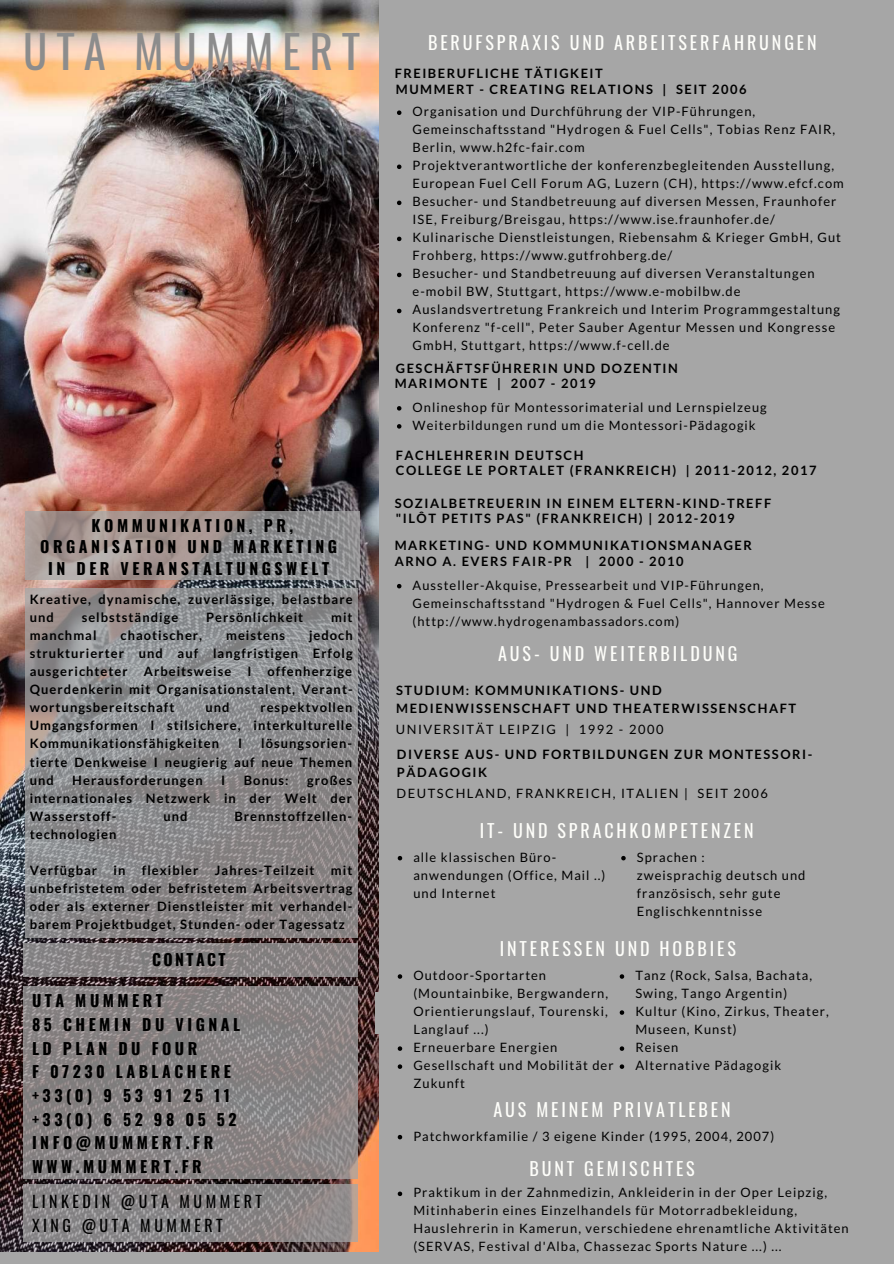
<style>
.page{position:relative;width:894px;height:1264px;background:#fff}
.page>*{position:absolute;margin:0;border:0;box-sizing:border-box;transform-origin:0 0}
.t1{font:44.7px "Oswald";letter-spacing:.2em;color:#8c8c8c}
.t2{font:18px "Oswald";letter-spacing:.16em;color:#fefefa}
.t3{font:700 15.9px/23.7px "Oswald";letter-spacing:.22em;color:#000;text-align:center}
.t4{font:15.9px/23.7px "Oswald";letter-spacing:.22em;color:#000}
.t5{font:700 15.9px "Oswald";letter-spacing:.15em;color:#000}
.t6{font:12.9px/18px "Lato";letter-spacing:.08em;color:#000}
.t7{font:700 12.9px/18px "Lato";letter-spacing:.08em;color:#000;text-align:justify}
.t8{font:700 12.9px/18px "Lato";letter-spacing:.12em;color:#000}
.t9{font:12.9px "Lato";letter-spacing:.12em;color:#000}
</style>
<div class="page">
<div style="left:0;top:0;width:893px;height:1263px;background:#a6a6a6"></div>
<svg style="left:397px;top:406px;width:4px;height:4px"></svg>
<svg style="left:397px;top:424px;width:4px;height:4px"></svg>
<svg style="left:397px;top:110px;width:4px;height:5px"></svg>
<svg style="left:397px;top:164px;width:4px;height:5px"></svg>
<svg style="left:397px;top:201px;width:4px;height:4px"></svg>
<svg style="left:397px;top:237px;width:4px;height:4px"></svg>
<svg style="left:397px;top:273px;width:4px;height:4px"></svg>
<svg style="left:397px;top:309px;width:4px;height:4px"></svg>
<img style="left:0;top:0;width:379px;height:1250px">
<svg style="left:25px;top:511px;width:335px;height:69px"></svg>
<svg style="left:23px;top:1184px;width:335px;height:57px;fill:#8a8788"></svg>
<svg style="left:23px;top:985px;width:335px;height:193px;background:#898484"></svg>
<svg style="left:397px;top:584px;width:4px;height:4px"></svg>
<div style="left:375px;top:992px;width:473px;height:41px;background:#a6a6a6"></div>
<svg style="left:397px;top:974px;width:5px;height:4px"></svg>
<svg style="left:397px;top:1046px;width:5px;height:4px"></svg>
<svg style="left:397px;top:1064px;width:5px;height:4px"></svg>
<svg style="left:619px;top:974px;width:5px;height:4px"></svg>
<svg style="left:619px;top:1010px;width:5px;height:4px"></svg>
<svg style="left:619px;top:1046px;width:5px;height:4px"></svg>
<svg style="left:619px;top:1064px;width:5px;height:4px"></svg>
<svg style="left:397px;top:1135px;width:5px;height:4px"></svg>
<svg style="left:397px;top:856px;width:5px;height:4px"></svg>
<svg style="left:621px;top:855px;width:4px;height:5px"></svg>
<svg style="left:25px;top:588px;width:332px;height:349px"></svg>
<svg style="left:23px;top:942px;width:335px;height:34px;fill:#868283"></svg>
<svg style="left:397px;top:1191px;width:5px;height:5px"></svg>
<h1 class="t1" style="left:23px;top:17px;width:338px">UTA MUMMERT</h1>
<p class="t3" style="left:40px;top:514px;width:298px;line-height:21.5px">KOMMUNIKATION, PR,<br>ORGANISATION UND MARKETING<br>IN DER VERANSTALTUNGSWELT</p>
<p class="t7" style="left:30px;top:590px;width:324px">Kreative, dynamische, zuverlässige, belastbare und</p>
<p class="t7" style="left:82px;top:608px;width:98px">selbstständige</p>
<p class="t7" style="left:206px;top:608px;width:98px">Persönlichkeit</p>
<p class="t7" style="left:331px;top:608px;width:23px">mit</p>
<p class="t7" style="left:30px;top:626px;width:68px">manchmal</p>
<p class="t7" style="left:120px;top:626px;width:83px">chaotischer,</p>
<p class="t7" style="left:226px;top:626px;width:60px">meistens</p>
<p class="t7" style="left:30px;top:626px;width:324px;text-indent:279px">jedoch strukturierter und auf langfristigen Erfolg ausgerichteter Arbeitsweise I offenherzige Querdenkerin mit Organisationstalent, Verant&shy;wortungsbereitschaft</p>
<p class="t7" style="left:30px;top:698px;width:324px;text-indent:231px">respektvollen Umgangsformen I stilsichere, interkulturelle Kommunikationsfähigkeiten</p>
<p class="t7" style="left:205px;top:698px;width:26px">und</p>
<p class="t7" style="left:30px;top:734px;width:324px;text-indent:231px">lösungsorien&shy;tierte Denkweise I neugierig auf neue Themen und</p>
<p class="t7" style="left:238px;top:734px;width:6px">I</p>
<p class="t7" style="left:72px;top:770px;width:132px">Herausforderungen</p>
<p class="t7" style="left:221px;top:770px;width:6px">I</p>
<p class="t7" style="left:244px;top:770px;width:46px">Bonus:</p>
<p class="t7" style="left:30px;top:770px;width:324px;text-indent:277px">großes internationales Netzwerk in der Welt der Wasserstoff-</p>
<p class="t7" style="left:163px;top:806px;width:26px">und</p>
<p class="t7" style="left:234px;top:806px;width:119px">Brennstoffzellen-</p>
<p class="t7" style="left:30px;top:824px;width:88px">technologien</p>
<p class="t7" style="left:30px;top:860px;width:69px">Verfügbar</p>
<p class="t7" style="left:114px;top:860px;width:13px">in</p>
<p class="t7" style="left:142px;top:860px;width:58px">flexibler</p>
<p class="t7" style="left:215px;top:860px;width:101px">Jahres-Teilzeit</p>
<p class="t7" style="left:30px;top:860px;width:324px;text-indent:301px">mit unbefristetem oder befristetem Arbeitsvertrag oder als externer Dienstleister mit verhandel&shy;barem Projektbudget, Stunden- oder Tagessatz</p>
<p class="t5" style="left:152px;top:947px;width:75px">CONTACT</p>
<p class="t3" style="left:141px;top:946px;width:82px">CONTACT</p>
<p class="t3" style="left:32px;top:988px;width:210px;text-align:left">UTA MUMMERT<br>85 CHEMIN DU VIGNAL<br>LD PLAN DU FOUR<br>F 07230 LABLACHERE +33(0) 9 53 91 25 11 +33(0) 6 52 98 05 52<br>INFO@MUMMERT.FR<br>WWW.MUMMERT.FR</p>
<p class="t4" style="left:32px;top:1188px;width:231px">LINKEDIN @UTA MUMMERT<br>XING @UTA MUMMERT</p>
<h2 class="t2" style="left:428px;top:28px;width:390px">BERUFSPRAXIS UND ARBEITSERFAHRUNGEN</h2>
<p class="t8" style="left:394px;top:64px;width:210px">FREIBERUFLICHE TÄTIGKEIT</p>
<p class="t8" style="left:396px;top:80px;width:352px">MUMMERT - CREATING RELATIONS | SEIT 2006</p>
<p class="t6" style="left:412px;top:102px;width:432px">Organisation und Durchführung der VIP-Führungen, Gemeinschaftsstand "Hydrogen &amp; Fuel Cells", Tobias Renz FAIR, Berlin, www.h2fc-fair.com<br>Projektverantwortliche der konferenzbegleitenden Ausstellung, European Fuel Cell Forum AG, Luzern (CH), https://www.efcf.com Besucher- und Standbetreuung auf diversen Messen, Fraunhofer ISE, Freiburg/Breisgau, https://www.ise.fraunhofer.de/ Kulinarische Dienstleistungen, Riebensahm &amp; Krieger GmbH, Gut Frohberg, https://www.gutfrohberg.de/<br>Besucher- und Standbetreuung auf diversen Veranstaltungen</p>
<p class="t6" style="left:412px;top:300px;width:429px">Auslandsvertretung Frankreich und Interim Programmgestaltung<br>Konferenz "f-cell", Peter Sauber Agentur Messen und Kongresse<br>GmbH, Stuttgart, https://www.f-cell.de</p>
<p class="t6" style="left:412px;top:282px;width:329px">e-mobil BW, Stuttgart, https://www.e-mobilbw.de</p>
<p class="t8" style="left:394px;top:360px;width:285px;line-height:15.5px">GESCHÄFTSFÜHRERIN UND DOZENTIN<br>MARIMONTE | 2007 - 2019</p>
<p class="t6" style="left:412px;top:398px;width:355px">Onlineshop für Montessorimaterial und Lernspielzeug<br>Weiterbildungen rund um die Montessori-Pädagogik</p>
<p class="t8" style="left:396px;top:446px;width:189px">FACHLEHRERIN DEUTSCH</p>
<p class="t8" style="left:396px;top:461px;width:422px">COLLEGE LE PORTALET (FRANKREICH) | 2011-2012, 2017</p>
<p class="t8" style="left:394px;top:496px;width:378px;line-height:15px">SOZIALBETREUERIN IN EINEM ELTERN-KIND-TREFF "ILÔT PETITS PAS" (FRANKREICH) | 2012-2019</p>
<p class="t8" style="left:394px;top:536px;width:358px">MARKETING- UND KOMMUNIKATIONSMANAGER</p>
<p class="t8" style="left:394px;top:552px;width:290px">ARNO A. EVERS FAIR-PR | 2000 - 2010</p>
<p class="t6" style="left:412px;top:575px;width:413px">Aussteller-Akquise, Pressearbeit und VIP-Führungen,<br>Gemeinschaftsstand "Hydrogen &amp; Fuel Cells", Hannover Messe (http://www.hydrogenambassadors.com)</p>
<h2 class="t2" style="left:498px;top:639px;width:241px">AUS- UND WEITERBILDUNG</h2>
<p class="t8" style="left:396px;top:681px;width:401px">STUDIUM: KOMMUNIKATIONS- UND<br>MEDIENWISSENSCHAFT UND THEATERWISSENSCHAFT</p>
<p class="t9" style="left:396px;top:721px;width:269px">UNIVERSITÄT LEIPZIG | 1992 - 2000</p>
<p class="t8" style="left:397px;top:744px;width:417px">DIVERSE AUS- UND FORTBILDUNGEN ZUR MONTESSORI-<br>PÄDAGOGIK</p>
<p class="t9" style="left:396px;top:785px;width:373px">DEUTSCHLAND, FRANKREICH, ITALIEN | SEIT 2006</p>
<h2 class="t2" style="left:479px;top:816px;width:275px">IT- UND SPRACHKOMPETENZEN</h2>
<p class="t6" style="left:636px;top:847px;width:170px">Sprachen :<br>zweisprachig deutsch und französisch, sehr gute<br>Englischkenntnisse</p>
<p class="t6" style="left:413px;top:847px;width:193px">alle klassischen Büro&shy;anwendungen (Office, Mail ..) und Internet</p>
<h2 class="t2" style="left:499px;top:934px;width:237px">INTERESSEN UND HOBBIES</h2>
<p class="t6" style="left:413px;top:965px;width:202px">Outdoor-Sportarten (Mountainbike, Bergwandern,<br>Orientierungslauf, Tourenski,<br>Langlauf ...)<br>Erneuerbare Energien<br>Gesellschaft und Mobilität der<br>Zukunft</p>
<p class="t6" style="left:635px;top:965px;width:195px">Tanz (Rock, Salsa, Bachata,<br>Swing, Tango Argentin)<br>Kultur (Kino, Zirkus, Theater,<br>Museen, Kunst)<br>Reisen<br>Alternative Pädagogik</p>
<h2 class="t2" style="left:493px;top:1095px;width:239px">AUS MEINEM PRIVATLEBEN</h2>
<p class="t6" style="left:413px;top:1126px;width:362px">Patchworkfamilie / 3 eigene Kinder (1995, 2004, 2007)</p>
<h2 class="t2" style="left:529px;top:1154px;width:167px">BUNT GEMISCHTES</h2>
<p class="t6" style="left:413px;top:1183px;width:437px">Praktikum in der Zahnmedizin, Ankleiderin in der Oper Leipzig, Mitinhaberin eines Einzelhandels für Motorradbekleidung, Hauslehrerin in Kamerun, verschiedene ehrenamtliche Aktivitäten (SERVAS, Festival d'Alba, Chassezac Sports Nature ...) ...</p>
</div>
